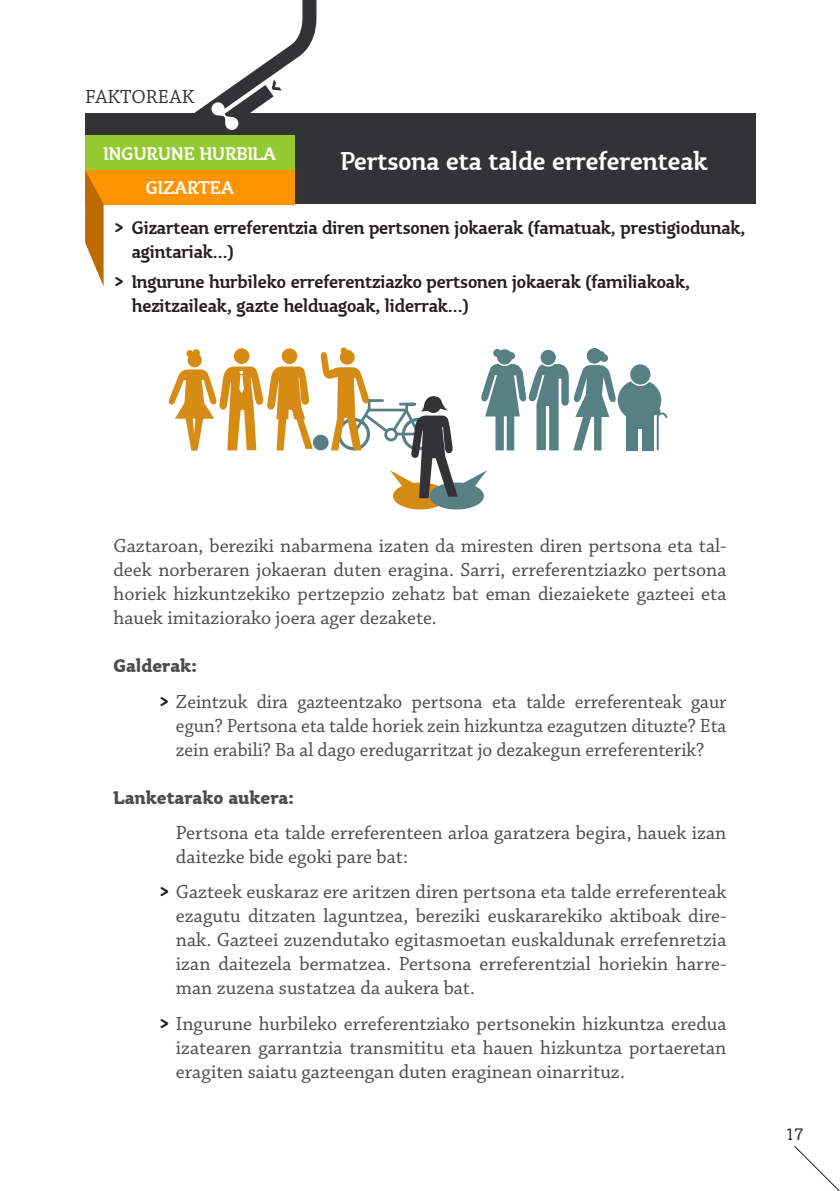
<style>
.page{position:relative;width:840px;height:1191px;background:#fff}
.page>*{position:absolute;margin:0;border:0;box-sizing:border-box;transform-origin:0 0}
.t1{font:500 28px "Tyke ITC";color:#fff}
.t2{font:20px/24px "Chaparral Pro";color:#4b4c4d;text-align:justify}
.t3{font:500 20px/24px "Tyke ITC";letter-spacing:-.005em;color:#231f20}
.t4{font:700 20px "Tyke ITC";color:#4b4c4d}
.t5{font:500 20px "Tyke ITC";color:#fff}
.t6{font:20px "Chaparral Pro";color:#333336}
.t7{font:300 18px "Tyke ITC";color:#231f20}
.s1{font-weight:700}
.s2{font-family:"Tyke ITC";font-weight:700;color:#231f20}
</style>
<div class="page">
<svg style="left:794px;top:1145px;width:45px;height:46px"></svg>
<div style="left:85px;top:114px;width:669px;height:90px;background:#333336"></div>
<div style="left:85px;top:170px;width:209px;height:34px;background:#ff9400"></div>
<div style="left:85px;top:136px;width:209px;height:34px;background:#94c932"></div>
<svg style="left:166px;top:0;width:157px;height:161px"></svg>
<svg style="left:85px;top:170px;width:18px;height:115px"></svg>
<svg style="left:496px;top:349px;width:16px;height:15px"></svg>
<div style="left:192px;top:349px;width:8px;height:8px;background:#d68c14;border-radius:50%"></div>
<div style="left:186px;top:350px;width:7px;height:7px;background:#d68c14;border-radius:50%"></div>
<div style="left:187px;top:353px;width:15px;height:14px;background:#d68c14;border-radius:50%"></div>
<svg style="left:586px;top:348px;width:15px;height:15px"></svg>
<div style="left:234px;top:348px;width:15px;height:16px;background:#d68c14;border-radius:50%"></div>
<div style="left:641px;top:414px;width:12px;height:36px;background:#578085"></div>
<div style="left:634px;top:414px;width:11px;height:15px;background:#578085"></div>
<div style="left:625px;top:414px;width:12px;height:36px;background:#578085"></div>
<div style="left:617px;top:379px;width:44px;height:42px;background:#578085;border-radius:50%"></div>
<svg style="left:628px;top:363px;width:23px;height:23px"></svg>
<div style="left:630px;top:364px;width:20px;height:20px;background:#578085;border-radius:50%"></div>
<svg style="left:655px;top:411px;width:13px;height:40px"></svg>
<div style="left:652px;top:407px;width:8px;height:8px;background:#578085;border-radius:50%"></div>
<svg style="left:168px;top:366px;width:145px;height:84px"></svg>
<div style="left:281px;top:348px;width:16px;height:16px;background:#d68c14;border-radius:50%"></div>
<div style="left:313px;top:435px;width:15px;height:15px;background:#578085;border-radius:50%"></div>
<svg style="left:340px;top:347px;width:7px;height:6px"></svg>
<div style="left:339px;top:350px;width:15px;height:15px;background:#d68c14;border-radius:50%"></div>
<svg style="left:320px;top:351px;width:296px;height:159px"></svg>
<p class="t6" style="left:85px;top:85px;width:111px">FAKTOREAK</p>
<p class="t5" style="left:103px;top:143px;width:174px">INGURUNE HURBILA</p>
<p class="t5" style="left:146px;top:177px;width:90px">GIZARTEA</p>
<p class="t1" style="left:341px;top:146px;width:368px">Pertsona eta talde erreferenteak</p>
<p class="t3" style="left:132px;top:216px;width:615px;text-indent:-18px"><span class="s1">&gt;</span> Gizartean erreferentzia diren pertsonen jokaerak (famatuak, prestigiodunak, agintariak…)</p>
<p class="t3" style="left:132px;top:270px;width:559px;text-indent:-18px"><span class="s1">&gt;</span> Ingurune hurbileko erreferentziazko pertsonen jokaerak (familiakoak, hezitzaileak, gazte helduagoak, liderrak…)</p>
<p class="t2" style="left:113px;top:534px;width:614px">Gaztaroan, bereziki nabarmena izaten da miresten diren pertsona eta tal&shy;deek norberaren jokaeran duten eragina. Sarri, erreferentziazko pertsona horiek hizkuntzekiko pertzepzio zehatz bat eman diezaiekete gazteei eta hauek imitaziorako joera ager dezakete.</p>
<p class="t4" style="left:113px;top:655px;width:85px">Galderak:</p>
<p class="t2" style="left:176px;top:690px;width:551px;text-indent:-17px"><span class="s2">&gt;</span> Zeintzuk dira gazteentzako pertsona eta talde erreferenteak gaur egun? Pertsona eta talde horiek zein hizkuntza ezagutzen dituzte? Eta zein erabili? Ba al dago eredugarritzat jo dezakegun erreferenterik?</p>
<p class="t4" style="left:113px;top:786px;width:182px">Lanketarako aukera:</p>
<p class="t2" style="left:176px;top:821px;width:551px">Pertsona eta talde erreferenteen arloa garatzera begira, hauek izan daitezke bide egoki pare bat:</p>
<p class="t2" style="left:176px;top:880px;width:551px;text-indent:-17px"><span class="s2">&gt;</span> Gazteek euskaraz ere aritzen diren pertsona eta talde erreferenteak ezagutu ditzaten laguntzea, bereziki euskararekiko aktiboak dire&shy;nak. Gazteei zuzendutako egitasmoetan euskaldunak errefenretzia izan daitezela bermatzea. Pertsona erreferentzial horiekin harre&shy;man zuzena sustatzea da aukera bat.</p>
<p class="t2" style="left:176px;top:1012px;width:551px;text-indent:-17px"><span class="s2">&gt;</span> Ingurune hurbileko erreferentziako pertsonekin hizkuntza eredua izatearen garrantzia transmititu eta hauen hizkuntza portaeretan eragiten saiatu gazteengan duten eraginean oinarrituz.</p>
<p class="t7" style="left:785px;top:1125px;width:19px">17</p>
</div>
